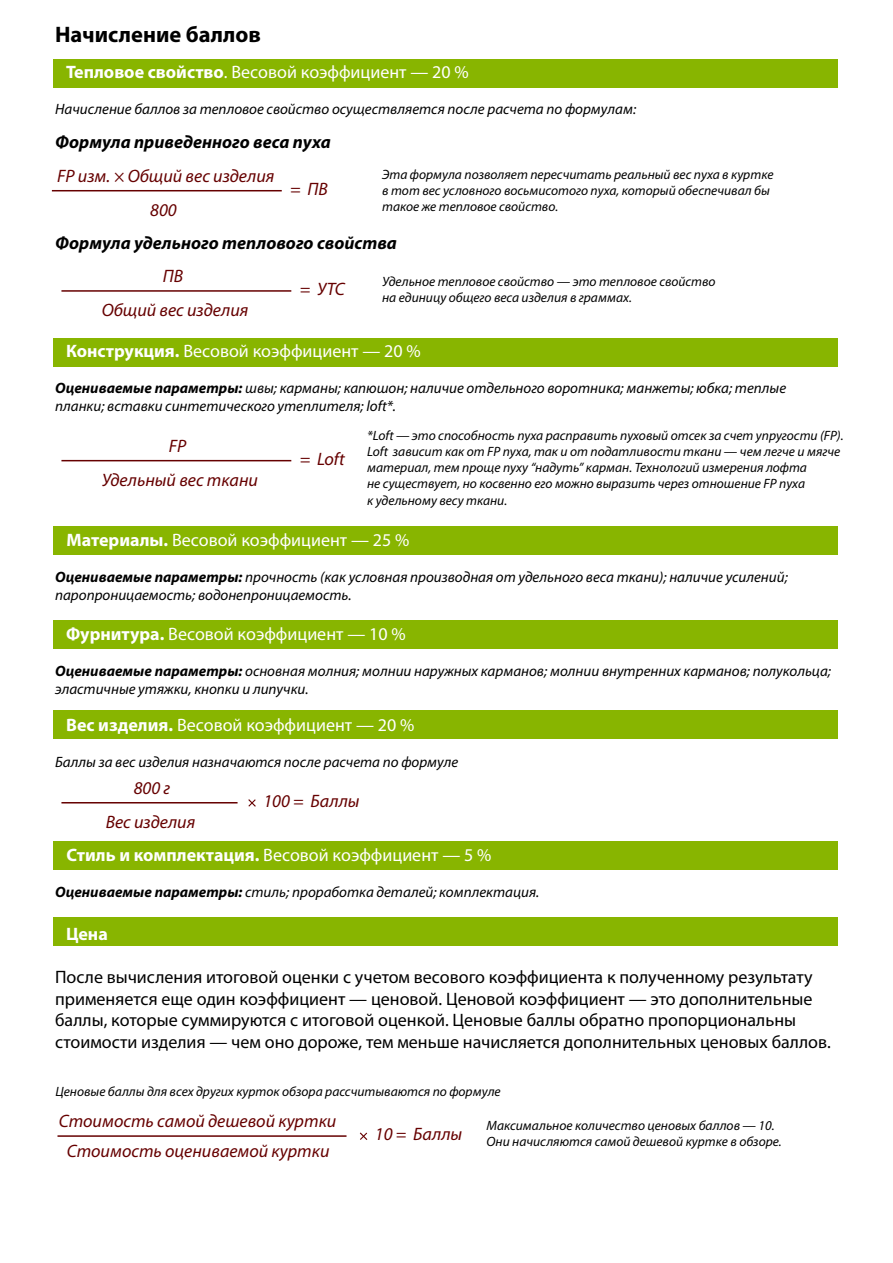
<style>
.page{position:relative;width:893px;height:1263px;background:#fff}
.page>*{position:absolute;margin:0;border:0;box-sizing:border-box;transform-origin:0 0}
.t1{font:700 22.5px "Myriad Pro";color:#000}
.t2{font:18px/21.6px "Myriad Pro";color:#000}
.t3{font:18px "Myriad Pro";color:#fff}
.t4{font:italic 18px/34.3px "Myriad Pro";color:#600;text-align:center}
.t5{font:italic 700 18px "Myriad Pro";color:#000}
.t6{font:700 18px "Myriad Pro";color:#fff}
.t7{font:italic 15px/18px "Myriad Pro";color:#000}
.t8{font:italic 13.5px/16.2px "Myriad Pro";color:#000}
.s1{font-weight:700}
</style>
<div class="page">
<div style="left:53px;top:59px;width:784px;height:28px;background:#88b500"></div>
<div style="left:53px;top:338px;width:784px;height:28px;background:#88b500"></div>
<div style="left:53px;top:527px;width:784px;height:28px;background:#88b500"></div>
<div style="left:53px;top:621px;width:784px;height:28px;background:#88b500"></div>
<div style="left:53px;top:710px;width:784px;height:28px;background:#88b500"></div>
<div style="left:53px;top:841px;width:784px;height:28px;background:#88b500"></div>
<div style="left:53px;top:918px;width:784px;height:28px;background:#88b500"></div>
<hr style="left:52px;top:190px;width:230px;height:1px;background:#600">
<hr style="left:61px;top:290px;width:230px;height:2px;background:#600">
<hr style="left:61px;top:460px;width:230px;height:1px;background:#600">
<hr style="left:61px;top:802px;width:177px;height:1px;background:#600">
<svg style="left:248px;top:799px;width:8px;height:8px"></svg>
<hr style="left:57px;top:1135px;width:289px;height:2px;background:#600">
<svg style="left:360px;top:1132px;width:7px;height:8px"></svg>
<h1 class="t1" style="left:55px;top:20px;width:207px">Начисление баллов</h1>
<h2 class="t3" style="left:66px;top:61px;width:404px"><span class="s1">Тепловое свойство</span>. Весовой коэффициент — 20 %</h2>
<p class="t7" style="left:55px;top:100px;width:583px">Начисление баллов за тепловое свойство осуществляется после расчета по формулам:</p>
<h2 class="t5" style="left:55px;top:130px;width:277px">Формула приведенного веса пуха</h2>
<h2 class="t4" style="left:57px;top:158px;width:219px">FP изм. × Общий вес изделия<br>800</h2>
<h2 class="t4" style="left:290px;top:172px;width:39px">= ПВ</h2>
<p class="t8" style="left:382px;top:166px;width:393px">Эта формула позволяет пересчитать реальный вес пуха в куртке в тот вес условного восьмисотого пуха, который обеспечивал бы такое же тепловое свойство.</p>
<h2 class="t5" style="left:55px;top:231px;width:343px">Формула удельного теплового свойства</h2>
<h2 class="t4" style="left:102px;top:259px;width:148px">ПВ<br>Общий вес изделия</h2>
<h2 class="t4" style="left:300px;top:272px;width:47px">= УТС</h2>
<p class="t8" style="left:382px;top:273px;width:335px">Удельное тепловое свойство — это тепловое свойство на единицу общего веса изделия в граммах.</p>
<h2 class="t3" style="left:66px;top:339px;width:356px"><span class="s1">Конструкция.</span> Весовой коэффициент — 20 %</h2>
<p class="t7" style="left:55px;top:378px;width:732px"><span class="s1">Оцениваемые параметры:</span> швы; карманы; капюшон; наличие отдельного воротника; манжеты; юбка; теплые планки; вставки синтетического утеплителя; loft*.</p>
<h2 class="t4" style="left:102px;top:428px;width:158px">FP<br>Удельный вес ткани</h2>
<h2 class="t4" style="left:300px;top:441px;width:47px">= Loft</h2>
<p class="t8" style="left:367px;top:427px;width:478px">*Loft — это способность пуха расправить пуховый отсек за счет упругости (FP).<br>Loft зависит как от FP пуха, так и от податливости ткани — чем легче и мягче материал, тем проще пуху “надуть” карман. Технологий измерения лофта<br>не существует, но косвенно его можно выразить через отношение FP пуха<br>к удельному весу ткани.</p>
<h2 class="t3" style="left:67px;top:528px;width:344px"><span class="s1">Материалы.</span> Весовой коэффициент — 25 %</h2>
<p class="t7" style="left:55px;top:567px;width:734px"><span class="s1">Оцениваемые параметры:</span> прочность (как условная производная от удельного веса ткани); наличие усилений; паропроницаемость; водонепроницаемость.</p>
<h2 class="t3" style="left:66px;top:623px;width:341px"><span class="s1">Фурнитура.</span> Весовой коэффициент — 10 %</h2>
<p class="t7" style="left:55px;top:661px;width:777px"><span class="s1">Оцениваемые параметры:</span> основная молния; молнии наружных карманов; молнии внутренних карманов; полукольца; эластичные утяжки, кнопки и липучки.</p>
<h2 class="t3" style="left:66px;top:714px;width:350px"><span class="s1">Вес изделия.</span> Весовой коэффициент — 20 %</h2>
<p class="t7" style="left:55px;top:753px;width:405px">Баллы за вес изделия назначаются после расчета по формуле</p>
<h2 class="t4" style="left:106px;top:770px;width:91px">800 г<br>Вес изделия</h2>
<h2 class="t4" style="left:263px;top:784px;width:98px">100 = Баллы</h2>
<h2 class="t3" style="left:67px;top:843px;width:426px"><span class="s1">Стиль и комплектация.</span> Весовой коэффициент — 5 %</h2>
<p class="t7" style="left:55px;top:882px;width:486px"><span class="s1">Оцениваемые параметры:</span> стиль; проработка деталей; комплектация.</p>
<h2 class="t6" style="left:66px;top:922px;width:43px">Цена</h2>
<p class="t2" style="left:55px;top:966px;width:777px">После вычисления итоговой оценки с учетом весового коэффициента к полученному результату применяется еще один коэффициент — ценовой. Ценовой коэффициент — это дополнительные баллы, которые суммируются с итоговой оценкой. Ценовые баллы обратно пропорциональны стоимости изделия — чем оно дороже, тем меньше начисляется дополнительных ценовых баллов.</p>
<p class="t8" style="left:55px;top:1083px;width:447px">Ценовые баллы для всех других курток обзора рассчитываются по формуле</p>
<h2 class="t4" style="left:59px;top:1106px;width:279px;line-height:29.4px">Стоимость самой дешевой куртки<br>Стоимость оцениваемой куртки</h2>
<h2 class="t4" style="left:375px;top:1117px;width:89px">10 = Баллы</h2>
<p class="t8" style="left:486px;top:1117px;width:297px">Максимальное количество ценовых баллов — 10.<br>Они начисляются самой дешевой куртке в обзоре.</p>
</div>
